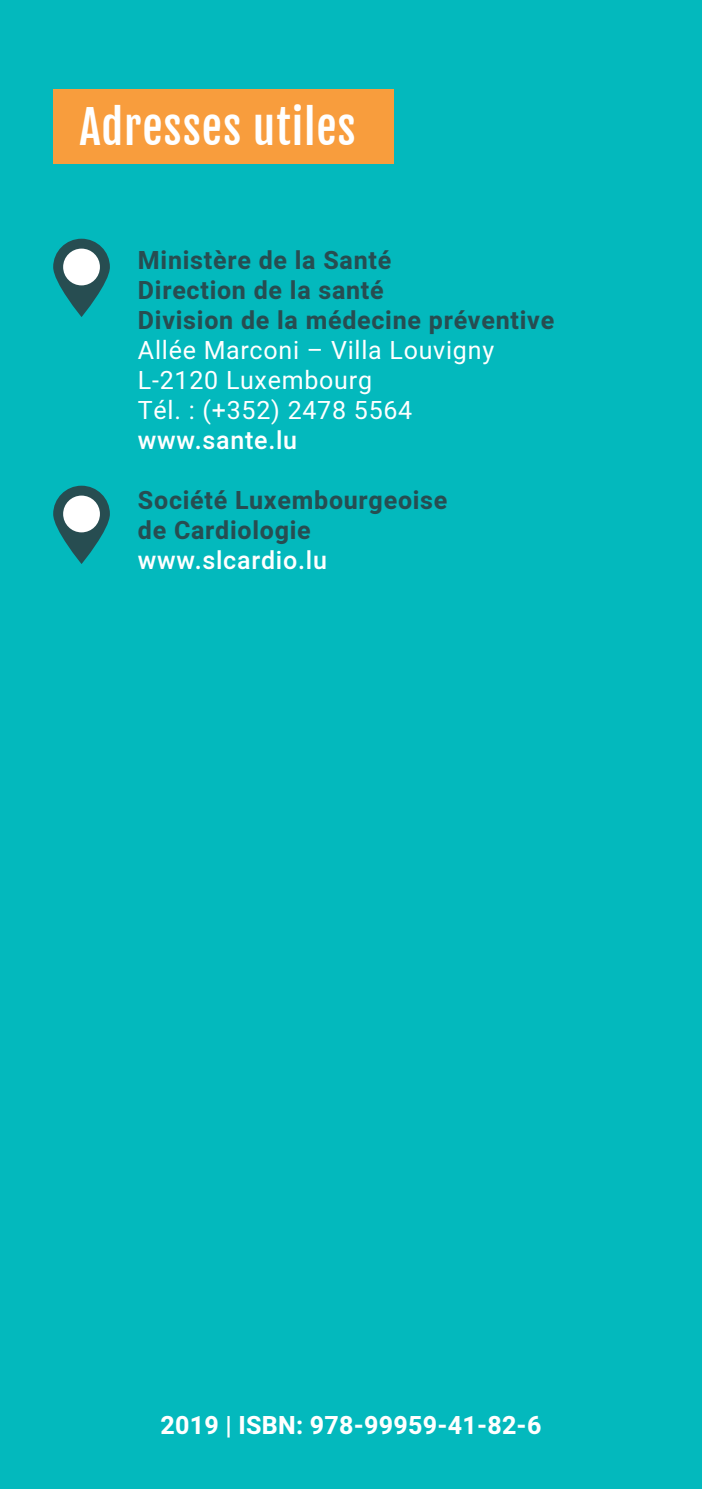
<style>
.page{position:relative;width:702px;height:1489px;background:#fff}
.page>*{position:absolute;margin:0;border:0;box-sizing:border-box;transform-origin:0 0}
.t1{font:45px "Fjalla One";letter-spacing:.02em;color:#fff}
.t2{font:700 25px/30px "Heebo";letter-spacing:.03em;color:#274d51}
.t3{font:25px/30px "Heebo";letter-spacing:.03em;color:#fff}
.t4{font:700 25px "Heebo";letter-spacing:.01em;color:#fff}
.t5{font:500 25px "Heebo";letter-spacing:.03em;color:#fff}
</style>
<div class="page">
<div style="left:0;top:0;width:702px;height:1488px;background:#03b9bd"></div>
<div style="left:53px;top:89px;width:340px;height:74px;background:#f89d3d"></div>
<svg style="left:53px;top:239px;width:57px;height:78px;fill:#274d51"></svg>
<div style="left:63px;top:248px;width:37px;height:37px;background:#fff;border-radius:50%"></div>
<svg style="left:53px;top:485px;width:57px;height:79px;fill:#274d51"></svg>
<div style="left:63px;top:495px;width:37px;height:37px;background:#fff;border-radius:50%"></div>
<h1 class="t1" style="left:79px;top:100px;width:278px">Adresses utiles</h1>
<p class="t2" style="left:138px;top:245px;width:418px">Ministère de la Santé<br>Direction de la santé<br>Division de la médecine préventive</p>
<p class="t3" style="left:138px;top:335px;width:358px">Allée Marconi – Villa Louvigny<br>L-2120 Luxembourg<br>Tél. : (+352) 2478 5564</p>
<p class="t5" style="left:138px;top:422px;width:161px">www.sante.lu</p>
<p class="t2" style="left:138px;top:485px;width:311px">Société Luxembourgeoise de Cardiologie</p>
<p class="t5" style="left:138px;top:542px;width:190px">www.slcardio.lu</p>
<p class="t4" style="left:160px;top:1407px;width:382px">2019 | ISBN: 978-99959-41-82-6</p>
</div>
